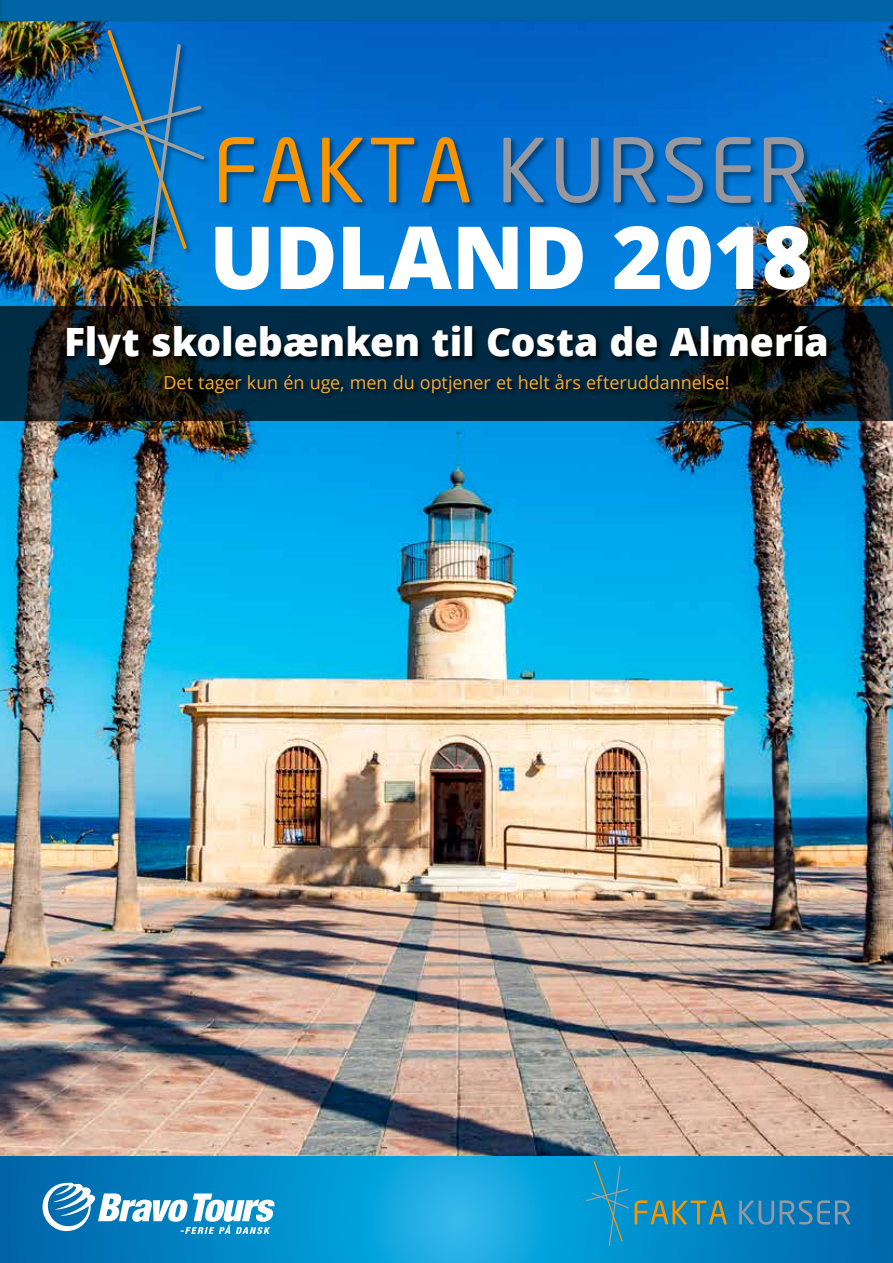
<style>
.page{position:relative;width:893px;height:1263px;background:#fff}
.page>*{position:absolute;margin:0;border:0;box-sizing:border-box;transform-origin:0 0}
.t1{font:800 87px "Open Sans";letter-spacing:-.01em;color:#fff}
.t2{font:800 39px "Open Sans";color:#fff}
.t3{font:18px "Open Sans";letter-spacing:-.005em;color:#f5ab39}
</style>
<div class="page">
<img style="left:0;top:21px;width:893px;height:1136px">
<svg style="left:0;top:306px;width:893px;height:115px;background:#0a222f"></svg>
<div style="left:0;top:0;width:893px;height:21px;background:#0064a7"></div>
<svg style="left:0;top:1157px;width:893px;height:4px;background:#0288c6"></svg>
<svg style="left:0;top:1161px;width:893px;height:102px;background:#1390c9"></svg>
<div style="left:86px;top:29px;width:727px;height:240px;background:#000;opacity:.4"></div>
<svg style="left:219px;top:137px;width:35px;height:65px;background:#5a7c7d"></svg>
<svg style="left:263px;top:137px;width:47px;height:65px;background:#5a7b7d"></svg>
<svg style="left:322px;top:138px;width:40px;height:64px;background:#687a6e"></svg>
<svg style="left:371px;top:138px;width:43px;height:64px;background:#3f7694"></svg>
<svg style="left:422px;top:137px;width:48px;height:65px;background:#58777c"></svg>
<svg style="left:503px;top:138px;width:41px;height:64px;background:#3e7ab0"></svg>
<svg style="left:556px;top:138px;width:43px;height:65px;background:#3a7bb6"></svg>
<svg style="left:613px;top:137px;width:43px;height:65px;background:#447cae"></svg>
<svg style="left:665px;top:137px;width:38px;height:66px;background:#387cb8"></svg>
<svg style="left:716px;top:137px;width:35px;height:66px;background:#407db2"></svg>
<svg style="left:764px;top:137px;width:42px;height:65px;background:#477eac"></svg>
<img style="left:87px;top:30px;width:118px;height:232px">
<div style="left:65px;top:325px;width:769px;height:75px;background:#000;opacity:.8"></div>
<h1 class="t1" style="left:209px;top:191px;width:605px">UDLAND 2018</h1>
<h2 class="t2" style="left:64px;top:312px;width:766px">Flyt skolebænken til Costa de Almería</h2>
<p class="t3" style="left:163px;top:370px;width:568px">Det tager kun én uge, men du optjener et helt års efteruddannelse!</p>
</div>
